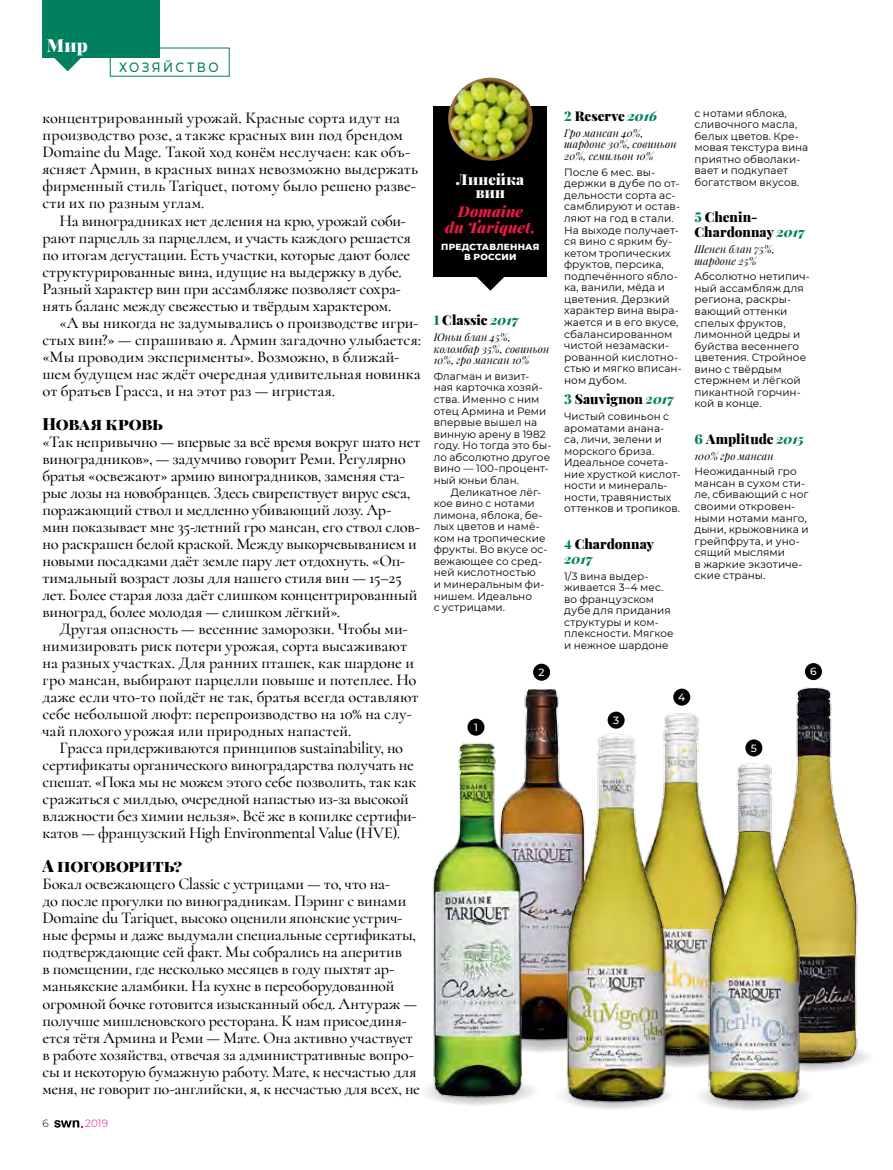
<style>
.page{position:relative;width:893px;height:1170px;background:#fff}
.page>*{position:absolute;margin:0;border:0;box-sizing:border-box;transform-origin:0 0}
.t1{font:900 18px "Playfair Display";color:#fff}
.t2{font:500 16.5px/17px "Cormorant";letter-spacing:-.005em;color:#000}
.t3{font:900 16.5px "Playfair Display SC";letter-spacing:-.015em;color:#000}
.t4{font:italic 900 15px/16.5px "Playfair Display";letter-spacing:.01em;color:#ed1846;text-align:center}
.t5{font:900 15px/13.5px "Playfair Display";letter-spacing:.02em;color:#fff;text-align:center}
.t6{font:900 13.5px/15px "Playfair Display";color:#000}
.t7{font:500 13.5px "Montserrat";letter-spacing:.195em;color:#00805f;scale:.9 1}
.t8{font:10.5px/11.6px "Montserrat";letter-spacing:.005em;color:#000}
.t9{font:italic 10.5px/11.6px "Playfair Display";letter-spacing:.015em;color:#000}
.t10{font:500 10.5px "Montserrat";color:#fff}
.t11{font:300 10.5px "Montserrat";color:#ec008b}
.t12{font:300 10.5px "Montserrat";color:#000}
.t13{font:800 9px/9.9px "Montserrat";letter-spacing:.02em;color:#fff;text-align:center}
.s1{color:#00805f}
.s2{font-style:italic;color:#00805f}
</style>
<div class="page">
<img style="left:478px;top:668px;width:80px;height:351px">
<svg style="left:477px;top:1019px;width:134px;height:37px"></svg>
<img style="left:685px;top:689px;width:14px;height:345px">
<svg style="left:615px;top:1034px;width:134px;height:36px"></svg>
<img style="left:796px;top:676px;width:62px;height:367px">
<svg style="left:745px;top:1038px;width:134px;height:37px"></svg>
<img style="left:433px;top:735px;width:103px;height:342px">
<svg style="left:410px;top:1072px;width:134px;height:37px"></svg>
<svg style="left:546px;top:1076px;width:134px;height:37px"></svg>
<img style="left:547px;top:697px;width:138px;height:409px">
<img style="left:689px;top:728px;width:130px;height:354px">
<svg style="left:685px;top:1077px;width:134px;height:36px"></svg>
<div style="left:434px;top:106px;width:113px;height:170px;background:#000"></div>
<img style="left:448px;top:78px;width:85px;height:44px">
<svg style="left:440px;top:122px;width:100px;height:169px"></svg>
<div style="left:469px;top:719px;width:14px;height:15px;background:#000;border-radius:50%"></div>
<div style="left:467px;top:718px;width:17px;height:17px;border:2px solid #000;border-radius:50%"></div>
<div style="left:534px;top:664px;width:15px;height:15px;background:#000;border-radius:50%"></div>
<div style="left:533px;top:663px;width:17px;height:17px;border:2px solid #000;border-radius:50%"></div>
<div style="left:609px;top:712px;width:14px;height:15px;background:#000;border-radius:50%"></div>
<div style="left:608px;top:711px;width:17px;height:17px;border:2px solid #000;border-radius:50%"></div>
<div style="left:674px;top:689px;width:15px;height:15px;background:#000;border-radius:50%"></div>
<div style="left:673px;top:688px;width:17px;height:17px;border:2px solid #000;border-radius:50%"></div>
<div style="left:806px;top:664px;width:15px;height:15px;background:#000;border-radius:50%"></div>
<div style="left:805px;top:663px;width:17px;height:17px;border:2px solid #000;border-radius:50%"></div>
<div style="left:746px;top:740px;width:15px;height:15px;background:#000;border-radius:50%"></div>
<div style="left:745px;top:739px;width:17px;height:17px;border:2px solid #000;border-radius:50%"></div>
<svg style="left:54px;top:1120px;width:28px;height:7px"></svg>
<svg style="left:53px;top:57px;width:29px;height:14px"></svg>
<div style="left:43px;top:0;width:117px;height:57px;background:#00805f"></div>
<p class="t1" style="left:47px;top:31px;width:43px">Мир</p>
<p class="t7" style="left:119px;top:57px;width:112px">хозяйство</p>
<p class="t2" style="left:43px;top:110px;width:377px">концентрированный урожай. Красные сорта идут на производство розе, а также красных вин под брендом Domaine du Mage. Такой ход конём неслучаен: как объ&shy;ясняет Армин, в красных винах невозможно выдержать фирменный стиль Tariquet, потому было решено разве&shy;сти их по разным углам.</p>
<p class="t2" style="left:43px;top:212px;width:370px;text-indent:17px">На виноградниках нет деления на крю, урожай соби&shy;рают парцелль за парцеллем, и участь каждого решается по итогам дегустации. Есть участки, которые дают более структурированные вина, идущие на выдержку в дубе.<br>Разный характер вин при ассамбляже позволяет сохра&shy;нять баланс между свежестью и твёрдым характером.</p>
<p class="t2" style="left:43px;top:314px;width:380px;text-indent:17px">«А вы никогда не задумывались о производстве игри&shy;стых вин?» — спрашиваю я. Армин загадочно улыбается: «Мы проводим эксперименты». Возможно, в ближай&shy;шем будущем нас ждёт очередная удивительная новинка от братьев Грасса, и на этот раз — игристая.</p>
<p class="t3" style="left:43px;top:410px;width:122px">Новая кровь</p>
<p class="t2" style="left:43px;top:433px;width:379px">«Так непривычно — впервые за всё время вокруг шато нет виноградников», — задумчиво говорит Реми. Регулярно братья «освежают» армию виноградников, заменяя ста&shy;рые лозы на новобранцев. Здесь свирепствует вирус еsca, поражающий ствол и медленно убивающий лозу. Ар&shy;мин показывает мне 35-летний гро мансан, его ствол слов&shy;но раскрашен белой краской. Между выкорчевыванием и новыми посадками даёт земле пару лет отдохнуть. «Оп&shy;тимальный возраст лозы для нашего стиля вин — 15–25 лет. Более старая лоза даёт слишком концентрированный виноград, более молодая — слишком лёгкий».</p>
<p class="t2" style="left:43px;top:620px;width:378px;text-indent:17px">Другая опасность — весенние заморозки. Чтобы ми&shy;нимизировать риск потери урожая, сорта высаживают на разных участках. Для ранних пташек, как шардоне и гро мансан, выбирают парцелли повыше и потеплее. Но даже если что-то пойдёт не так, братья всегда оставляют себе небольшой люфт: перепроизводство на 10% на слу&shy;чай плохого урожая или природных напастей.</p>
<p class="t2" style="left:43px;top:739px;width:375px;text-indent:17px">Грасса придерживаются принципов sustainability, но сертификаты органического виноградарства получать не спешат. «Пока мы не можем этого себе позволить, так как сражаться с милдью, очередной напастью из-за высокой влажности без химии нельзя». Всё же в копилке сертифи&shy;катов — французский High Environmental Value (HVE).</p>
<p class="t3" style="left:43px;top:853px;width:141px">А поговорить?</p>
<p class="t2" style="left:43px;top:875px;width:379px">Бокал освежающего Classic с устрицами — то, что на-<br>до после прогулки по виноградникам. Пэринг с винами Domaine du Tariquet, высоко оценили японские устрич&shy;ные фермы и даже выдумали специальные сертификаты, подтверждающие сей факт. Мы собрались на аперитив<br>в помещении, где несколько месяцев в году пыхтят ар&shy;маньякские аламбики. На кухне в переоборудованной огромной бочке готовится изысканный обед. Антураж — получше мишленовского ресторана. К нам присоединя&shy;ется тётя Армина и Реми — Мате. Она активно участвует в работе хозяйства, отвечая за административные вопро&shy;сы и некоторую бумажную работу. Мате, к несчастью для меня, не говорит по-английски, я, к несчастью для всех, не</p>
<p class="t12" style="left:43px;top:1116px;width:8px">6</p>
<p class="t11" style="left:85px;top:1116px;width:25px">2019</p>
<p class="t5" style="left:457px;top:171px;width:69px">Линейка вин</p>
<p class="t4" style="left:445px;top:201px;width:92px">Domaine<br>du Tariquet,</p>
<p class="t13" style="left:441px;top:241px;width:100px">представленная в России</p>
<p class="t6" style="left:434px;top:311px;width:86px"><span class="s1">1</span> Classic <span class="s2">2017</span></p>
<p class="t9" style="left:434px;top:330px;width:117px">Юньи блан 45%, коломбар 35%, совиньон<br>10%, гро мансан 10%</p>
<p class="t8" style="left:434px;top:370px;width:119px">Флагман и визит&shy;ная карточка хозяй&shy;ства. Именно с ним отец Армина и Реми впервые вышел на винную арену в 1982 году. Но тогда это бы&shy;ло абсолютно другое вино — 100-процент&shy;ный юньи блан.</p>
<p class="t8" style="left:434px;top:485px;width:115px;text-indent:17px">Деликатное лёг&shy;кое вино с нотами лимона, яблока, бе&shy;лых цветов и намё&shy;ком на тропические фрукты. Во вкусе ос&shy;вежающее со сред&shy;ней кислотностью<br>и минеральным фи&shy;нишем. Идеально<br>с устрицами.</p>
<p class="t10" style="left:474px;top:719px;width:5px">1</p>
<p class="t10" style="left:539px;top:665px;width:8px">2</p>
<p class="t6" style="left:564px;top:107px;width:94px"><span class="s1">2</span> Reserve <span class="s2">2016</span></p>
<p class="t9" style="left:564px;top:126px;width:114px">Гро мансан 40%, шардоне 30%, совиньон<br>20%, семильон 10%</p>
<p class="t8" style="left:564px;top:166px;width:119px">После 6 мес. вы&shy;держки в дубе по от&shy;дельности сорта ас&shy;самблируют и остав&shy;ляют на год в стали.<br>На выходе получает&shy;ся вино с ярким бу&shy;кетом тропических фруктов, персика, подпечённого ябло&shy;ка, ванили, мёда и цветения. Дерзкий характер вина выра&shy;жается и в его вкусе, сбалансированном чистой незамаски&shy;рованной кислотно&shy;стью и мягко вписан&shy;ном дубом.</p>
<p class="t6" style="left:564px;top:390px;width:111px"><span class="s1">3</span> Sauvignon <span class="s2">2017</span></p>
<p class="t8" style="left:564px;top:410px;width:118px">Чистый совиньон с ароматами анана&shy;са, личи, зелени и морского бриза.<br>Идеальное сочета&shy;ние хрусткой кислот&shy;ности и минераль&shy;ности, травянистых оттенков и тропиков.</p>
<p class="t6" style="left:564px;top:535px;width:91px"><span class="s1">4</span> Chardonnay<br><span class="s2">2017</span></p>
<p class="t8" style="left:564px;top:569px;width:111px">1/3 вина выдер&shy;живается 3–4 мес. во французском дубе для придания структуры и ком&shy;плексности. Мягкое и нежное шардоне</p>
<p class="t10" style="left:613px;top:712px;width:8px">3</p>
<p class="t10" style="left:678px;top:689px;width:9px">4</p>
<p class="t8" style="left:694px;top:107px;width:115px">с нотами яблока, сливочного масла, белых цветов. Кре&shy;мовая текстура вина приятно обволаки&shy;вает и подкупает богатством вкусов.</p>
<p class="t6" style="left:694px;top:208px;width:112px"><span class="s1">5</span> Chenin-<br>Chardonnay <span class="s2">2017</span></p>
<p class="t9" style="left:694px;top:242px;width:82px">Шенен блан 75%, шардоне 25%</p>
<p class="t8" style="left:694px;top:270px;width:117px">Абсолютно нетипич&shy;ный ассамбляж для региона, раскры&shy;вающий оттенки спелых фруктов, лимонной цедры и буйства весеннего цветения. Стройное вино с твёрдым стержнем и лёгкой пикантной горчин&shy;кой в конце.</p>
<p class="t6" style="left:694px;top:430px;width:111px"><span class="s1">6</span> Amplitude <span class="s2">2015</span></p>
<p class="t9" style="left:694px;top:449px;width:81px">100% гро мансан</p>
<p class="t8" style="left:694px;top:465px;width:116px">Неожиданный гро мансан в сухом сти&shy;ле, сбивающий с ног своими откровен&shy;ными нотами манго, дыни, крыжовника и грейпфрута, и уно&shy;сящий мыслями<br>в жаркие экзотиче&shy;ские страны.</p>
<p class="t10" style="left:751px;top:740px;width:8px">5</p>
<p class="t10" style="left:810px;top:664px;width:8px">6</p>
</div>
